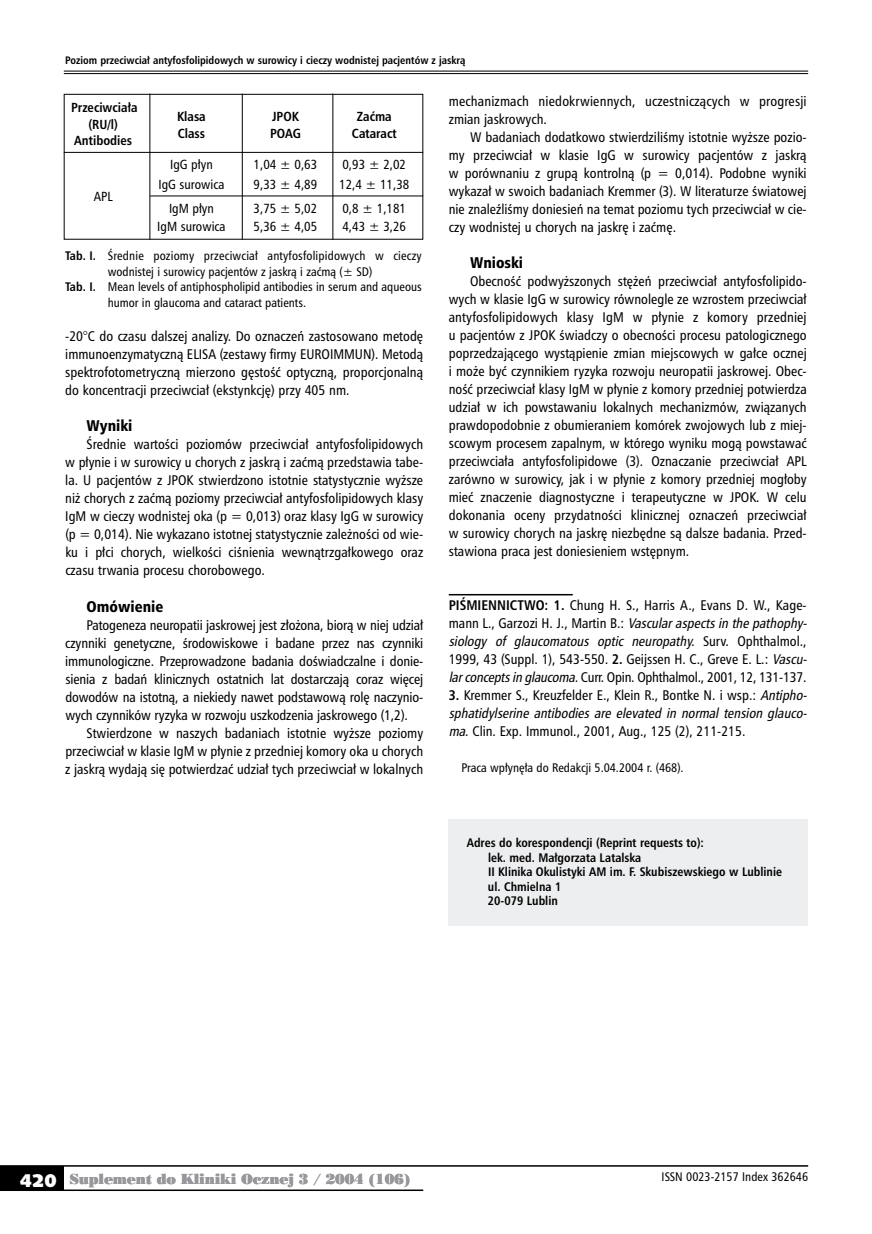
<style>
.page{position:relative;width:872px;height:1234px;background:#fff}
.page>*{position:absolute;margin:0;border:0;box-sizing:border-box;transform-origin:0 0}
.t1{font:15px "Humnst 777 Blk Cn PL";color:#000}
.t2{font:13.5px/18px "Humnst 777 Cn PL";color:#000;text-align:justify}
.t3{font:13.5px "Poster Bodoni PL";letter-spacing:-.015em;color:#98989c}
.t4{font:12.75px "Humnst 777 Cn PL";color:#000}
.t5{font:700 12.75px "Humnst 777 Cn PL";color:#000}
.t6{font:12px "Humnst 777 Cn PL";color:#000}
.t7{font:700 12px/14.4px "Humnst 777 Cn PL";color:#000}
.t8{font:700 10.5px "Humnst 777 Cn PL";color:#000}
.s1{font-weight:700}
.s2{font-style:italic}
.s3{font-family:"Humanst 531 U Blk PL";font-size:18px;color:#fff}
</style>
<div class="page">
<hr style="left:64px;top:71px;width:744px;height:1px;background:#000">
<hr style="left:64px;top:73px;width:744px;height:1px;background:#000">
<div style="left:0;top:1165px;width:64px;height:24px;background:#000"></div>
<hr style="left:0;top:1164px;width:808px;height:2px;background:#000">
<hr style="left:0;top:1189px;width:423px;height:1px;background:#000">
<hr style="left:449px;top:594px;width:124px;height:1px;background:#000">
<div style="left:449px;top:819px;width:359px;height:106px;background:#edeeef"></div>
<div style="left:64px;top:94px;width:359px;height:145px;border:1px solid #000"></div>
<hr style="left:150px;top:195px;width:273px;height:1px;background:#000">
<hr style="left:64px;top:152px;width:359px;height:1px;background:#000">
<hr style="left:149px;top:94px;width:1px;height:145px;background:#000">
<hr style="left:242px;top:94px;width:1px;height:145px;background:#000">
<hr style="left:332px;top:94px;width:1px;height:145px;background:#000">
<p class="t8" style="left:65px;top:53px;width:401px">Po-ziom prze-ciw-ciał an-ty-fos-fo-li-pi-do-wych w su-ro-wi-cy i cie-czy wod-ni-stej pa-cjen-tów z ja-skrą</p>
<p class="t5" style="left:71px;top:99px;width:68px">Przeciwciała</p>
<p class="t5" style="left:88px;top:116px;width:31px">(RU/l)</p>
<p class="t5" style="left:74px;top:132px;width:59px">Antibodies</p>
<p class="t5" style="left:177px;top:108px;width:30px">Klasa</p>
<p class="t5" style="left:272px;top:108px;width:28px">JPOK</p>
<p class="t5" style="left:357px;top:108px;width:36px">Zaćma</p>
<p class="t5" style="left:178px;top:125px;width:29px">Class</p>
<p class="t5" style="left:270px;top:125px;width:32px">POAG</p>
<p class="t5" style="left:352px;top:125px;width:46px">Cataract</p>
<p class="t4" style="left:170px;top:156px;width:44px">IgG płyn</p>
<p class="t4" style="left:254px;top:156px;width:65px">1,04 ± 0,63</p>
<p class="t4" style="left:342px;top:156px;width:65px">0,93 ± 2,02</p>
<p class="t4" style="left:158px;top:176px;width:67px">IgG surowica</p>
<p class="t4" style="left:254px;top:176px;width:65px">9,33 ± 4,89</p>
<p class="t4" style="left:339px;top:176px;width:72px">12,4 ± 11,38</p>
<p class="t4" style="left:169px;top:200px;width:46px">IgM płyn</p>
<p class="t4" style="left:254px;top:200px;width:65px">3,75 ± 5,02</p>
<p class="t4" style="left:342px;top:200px;width:65px">0,8 ± 1,181</p>
<p class="t4" style="left:157px;top:218px;width:70px">IgM surowica</p>
<p class="t4" style="left:254px;top:218px;width:65px">5,36 ± 4,05</p>
<p class="t4" style="left:342px;top:218px;width:65px">4,43 ± 3,26</p>
<p class="t6" style="left:65px;top:248px;width:358px"><span class="s1">Tab. I.</span> Średnie poziomy przeciwciał antyfosfolipidowych w cieczy</p>
<p class="t6" style="left:108px;top:263px;width:266px">wodnistej i surowicy pacjentów z jaskrą i zaćmą (± SD)</p>
<p class="t6" style="left:65px;top:279px;width:358px"><span class="s1">Tab. I.</span> Mean levels of antiphospholipid antibodies in serum and aqueous</p>
<p class="t6" style="left:108px;top:295px;width:200px">humor in glaucoma and cataract patients.</p>
<p class="t4" style="left:94px;top:188px;width:20px">APL</p>
<p class="t2" style="left:65px;top:327px;width:359px">-20°C do czasu dalszej analizy. Do oznaczeń zastosowano metodę immunoenzymatyczną ELISA (zestawy firmy EUROIMMUN). Metodą spektrofotometryczną mierzono gęstość optyczną, proporcjonalną do koncentracji przeciwciał (ekstynkcję) przy 405 nm.</p>
<p class="t1" style="left:87px;top:416px;width:47px">Wy-ni-ki</p>
<p class="t2" style="left:65px;top:435px;width:359px;text-indent:21px">Średnie wartości poziomów przeciwciał antyfosfolipidowych w płynie i w surowicy u chorych z jaskrą i zaćmą przedstawia tabe&shy;la. U pacjentów z JPOK stwierdzono istotnie statystycznie wyższe niż chorych z zaćmą poziomy przeciwciał antyfosfolipidowych klasy IgM w cieczy wodnistej oka (p = 0,013) oraz klasy IgG w surowicy (p = 0,014). Nie wykazano istotnej statystycznie zależności od wie&shy;ku i płci chorych, wielkości ciśnienia wewnątrzgałkowego oraz czasu trwania procesu chorobowego.</p>
<p class="t1" style="left:87px;top:596px;width:78px">Omó-wie-nie</p>
<p class="t2" style="left:65px;top:615px;width:359px;text-indent:21px">Patogeneza neuropatii jaskrowej jest złożona, biorą w niej udział czynniki genetyczne, środowiskowe i badane przez nas czynniki immunologiczne. Przeprowadzone badania doświadczalne i donie&shy;sienia z badań klinicznych ostatnich lat dostarczają coraz więcej dowodów na istotną, a niekiedy nawet podstawową rolę naczynio&shy;wych czynników ryzyka w rozwoju uszkodzenia jaskrowego (1,2).</p>
<p class="t2" style="left:65px;top:723px;width:359px;text-indent:21px">Stwierdzone w naszych badaniach istotnie wyższe poziomy przeciwciał w klasie IgM w płynie z przedniej komory oka u chorych z jaskrą wydają się potwierdzać udział tych przeciwciał w lokalnych</p>
<p class="t2" style="left:449px;top:92px;width:359px">mechanizmach niedokrwiennych, uczestniczących w progresji zmian jaskrowych.</p>
<p class="t2" style="left:449px;top:128px;width:359px;text-indent:21px">W badaniach dodatkowo stwierdziliśmy istotnie wyższe pozio&shy;my przeciwciał w klasie IgG w surowicy pacjentów z jaskrą w porównaniu z grupą kontrolną (p = 0,014). Podobne wyniki wykazał w swoich badaniach Kremmer (3). W literaturze światowej nie znaleźliśmy doniesień na temat poziomu tych przeciwciał w cie&shy;czy wodnistej u chorych na jaskrę i zaćmę.</p>
<p class="t1" style="left:470px;top:253px;width:55px">Wnio-ski</p>
<p class="t2" style="left:449px;top:272px;width:359px;text-indent:21px">Obecność podwyższonych stężeń przeciwciał antyfosfolipido&shy;wych w klasie IgG w surowicy równolegle ze wzrostem przeciwciał antyfosfolipidowych klasy IgM w płynie z komory przedniej u pacjentów z JPOK świadczy o obecności procesu patologicznego poprzedzającego wystąpienie zmian miejscowych w gałce ocznej i może być czynnikiem ryzyka rozwoju neuropatii jaskrowej. Obec&shy;ność przeciwciał klasy IgM w płynie z komory przedniej potwierdza udział w ich powstawaniu lokalnych mechanizmów, związanych prawdopodobnie z obumieraniem komórek zwojowych lub z miej&shy;scowym procesem zapalnym, w którego wyniku mogą powstawać przeciwciała antyfosfolipidowe (3). Oznaczanie przeciwciał APL zarówno w surowicy, jak i w płynie z komory przedniej mogłoby mieć znaczenie diagnostyczne i terapeutyczne w JPOK. W celu dokonania oceny przydatności klinicznej oznaczeń przeciwciał w surowicy chorych na jaskrę niezbędne są dalsze badania. Przed&shy;stawiona praca jest doniesieniem wstępnym.</p>
<p class="t2" style="left:449px;top:596px;width:359px"><span class="s1">PI-ŚMIEN-NIC-TWO: 1.</span> Chung H. S., Harris A., Evans D. W., Kage&shy;m a n n L . , G a r z o z i H . J . , M a rt i n B . : <span class="s2">Vascularaspectsin the pathophy&shy;siology of glaucomatous optic neuropathy.</span> S u r v. O p h t h a l m o l . , 1999, 43 (Suppl. 1), 543-550<span class="s2">.</span><span class="s1">2.</span> Geijssen H. C., Greve E. L.: <span class="s2">Vascu&shy;larconceptsin glaucoma.</span>Curr. Opin. Ophthalmol., 2001, 12, 131-137.</p>
<p class="t2" style="left:449px;top:686px;width:358px"><span class="s1">3.</span> Kremmer S., Kreuzfelder E., Klein R., Bontke N. i wsp.: <span class="s2">Antipho&shy;sphatidylserine antibodies are elevated in normal tension glauco&shy;ma</span>. Clin. Exp. Immunol., 2001, Aug., 125 (2), 211-215.</p>
<p class="t6" style="left:461px;top:760px;width:224px">Praca wpłynęła do Redakcji 5.04.2004 r. (468).</p>
<p class="t7" style="left:488px;top:835px;width:296px;text-indent:-21px">Ad-res do ko-re-spon-den-cji (Re-print re-qu-ests to):<br>lek. med. Mał-go-rza-ta La-tal-ska<br>II Kli-ni-ka Oku-li-sty-ki AM im. F. Sku-bi-szew-skie-go w Lu-bli-nie ul. Chmiel-na 1<br>20-079 Lu-blin</p>
<p class="t3" style="left:20px;top:1169px;width:392px"><span class="s3">420</span> Suplement do Kliniki Ocznej 3 / 2004 (106)</p>
<p class="t6" style="left:661px;top:1168px;width:148px">ISSN 0023-2157 Index 362646</p>
</div>
